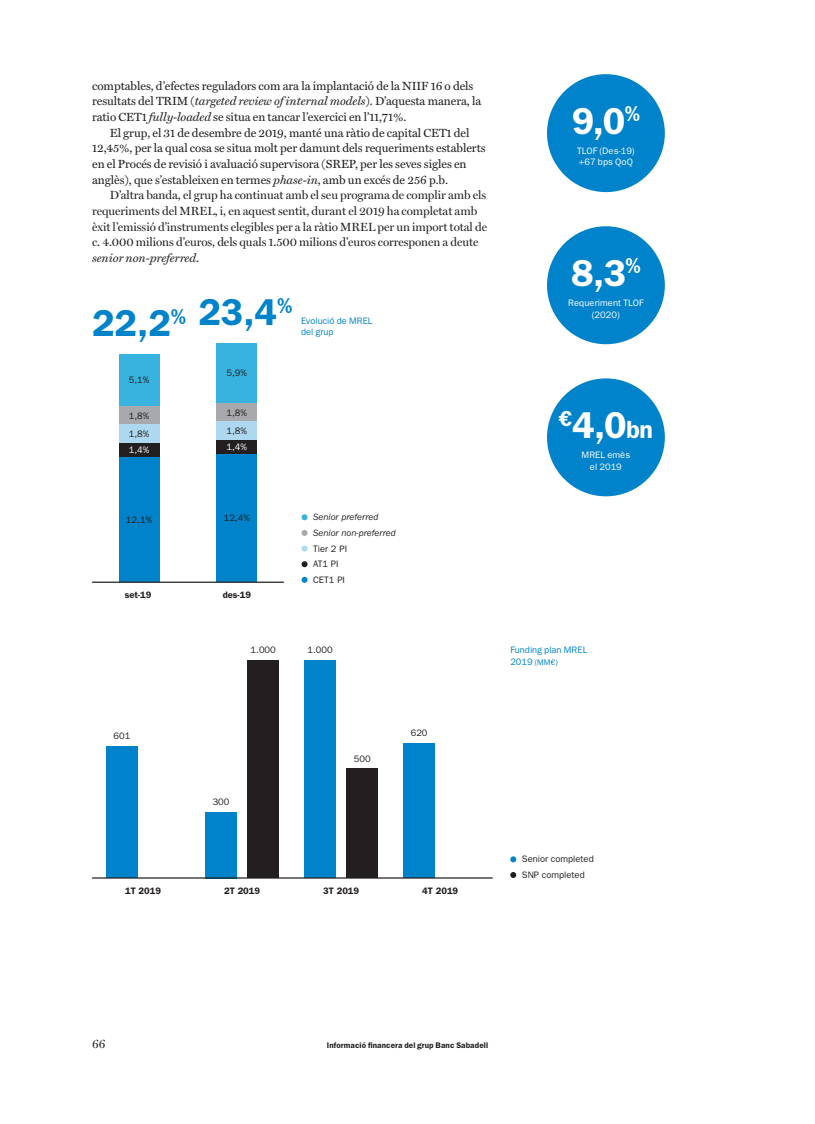
<style>
.page{position:relative;width:815px;height:1124px;background:#fff}
.page>*{position:absolute;margin:0;border:0;box-sizing:border-box;transform-origin:0 0}
.t1{font:600 37.5px "ITC Franklin Gothic Std";color:#fff}
.t2{font:600 37.5px "ITC Franklin Gothic Std";color:#0083ca}
.t3{font:11.88px/15.6px "Miller Text";letter-spacing:-.005em;color:#231f20}
.t4{font:11.88px/15.6px "Miller Display";letter-spacing:-.005em;color:#231f20}
.t5{font:italic 11.88px "Miller Text";letter-spacing:-.005em;color:#231f20}
.t6{font:9.38px/15.6px "ITC Franklin Gothic Std";color:#231f20}
.t7{font:9.38px/11.9px "ITC Franklin Gothic Std";letter-spacing:.01em;color:#fff;text-align:center}
.t8{font:600 9.38px "ITC Franklin Gothic Std";color:#231f20}
.t9{font:9.38px/10.6px "ITC Franklin Gothic Std";color:#0083ca}
.t10{font:italic 9.38px/15.6px "ITC Franklin Gothic Std";color:#231f20}
.t11{font:600 8.12px "ITC Franklin Gothic Std";letter-spacing:.015em;color:#231f20}
.t12{font:8.12px "ITC Franklin Gothic Std";color:#0083ca}
.s1{font-style:italic}
.s2{font-family:"Miller Display";font-style:normal}
.s3{font-size:25px}
.s4{font-size:9.38px}
</style>
<div class="page">
<div style="left:119px;top:354px;width:41px;height:52px;background:#38b3df"></div>
<div style="left:119px;top:406px;width:41px;height:18px;background:#a8a9ad"></div>
<div style="left:119px;top:424px;width:41px;height:19px;background:#add8ef"></div>
<div style="left:119px;top:443px;width:41px;height:14px;background:#231f20"></div>
<div style="left:119px;top:457px;width:41px;height:124px;background:#0083ca"></div>
<div style="left:216px;top:343px;width:41px;height:60px;background:#38b3df"></div>
<div style="left:216px;top:403px;width:41px;height:18px;background:#a8a9ad"></div>
<div style="left:216px;top:421px;width:41px;height:19px;background:#add8ef"></div>
<div style="left:216px;top:440px;width:41px;height:14px;background:#231f20"></div>
<div style="left:216px;top:454px;width:41px;height:127px;background:#0083ca"></div>
<hr style="left:92px;top:581px;width:192px;height:1px;background:#231f20">
<svg style="left:302px;top:514px;width:6px;height:6px"></svg>
<svg style="left:302px;top:530px;width:6px;height:6px"></svg>
<svg style="left:302px;top:545px;width:6px;height:6px"></svg>
<svg style="left:302px;top:561px;width:6px;height:6px"></svg>
<svg style="left:302px;top:576px;width:6px;height:6px"></svg>
<svg style="left:510px;top:856px;width:6px;height:6px"></svg>
<svg style="left:510px;top:872px;width:6px;height:5px"></svg>
<div style="left:106px;top:746px;width:32px;height:131px;background:#0083ca"></div>
<div style="left:205px;top:811px;width:32px;height:66px;background:#0083ca"></div>
<div style="left:247px;top:660px;width:32px;height:217px;background:#231f20"></div>
<div style="left:304px;top:660px;width:32px;height:217px;background:#0083ca"></div>
<div style="left:347px;top:768px;width:31px;height:109px;background:#231f20"></div>
<div style="left:403px;top:743px;width:32px;height:134px;background:#0083ca"></div>
<hr style="left:92px;top:877px;width:401px;height:1px;background:#231f20">
<div style="left:547px;top:74px;width:118px;height:118px;background:#0083ca;border-radius:50%"></div>
<div style="left:547px;top:226px;width:118px;height:118px;background:#0083ca;border-radius:50%"></div>
<div style="left:547px;top:378px;width:118px;height:118px;background:#0083ca;border-radius:50%"></div>
<p class="t3" style="left:92px;top:79px;width:391px">comptables, d’efectes reguladors com ara la implantació de la NIIF 16 o dels resultats del TRIM (<span class="s1">targeted review of internal models</span>). D’aquesta manera, la ratio CET1 <span class="s1">fully-loaded</span> se situa en tancar l’exercici en l’11,71%.</p>
<p class="t3" style="left:92px;top:126px;width:395px;text-indent:18px">El grup, el 31 de desembre de 2019, manté una ràtio de capital CET1 del 12,45%, per la qual cosa se situa molt per damunt dels requeriments establerts en el Procés de revisió i avaluació supervisora (SREP, per les seves sigles en anglès), que s’estableixen en termes <span class="s1">phase-in</span>, amb un excés de 256 p.b.</p>
<p class="t4" style="left:92px;top:188px;width:397px;text-indent:18px">D’altra banda, el grup ha continuat amb el seu programa de complir amb els requeriments del MREL, i, en aquest sentit, durant el 2019 ha completat amb èxit l’emissió d’instruments elegibles per a la ràtio MREL per un import total de c. 4.000 milions d’euros, dels quals 1.500 milions d’euros corresponen a deute</p>
<p class="t5" style="left:92px;top:252px;width:108px">senior non-preferred<span class="s2">.</span></p>
<h1 class="t2" style="left:92px;top:309px;width:95px">22,2<sup>%</sup></h1>
<p class="t6" style="left:129px;top:373px;width:22px">5,1%</p>
<p class="t6" style="left:129px;top:408px;width:22px">1,8%</p>
<p class="t6" style="left:129px;top:426px;width:22px">1,8%</p>
<p class="t7" style="left:129px;top:445px;width:22px">1,4%</p>
<h1 class="t2" style="left:198px;top:298px;width:95px">23,4<sup>%</sup></h1>
<p class="t9" style="left:301px;top:316px;width:73px">Evolució de MREL del grup</p>
<p class="t6" style="left:227px;top:366px;width:22px">5,9%</p>
<p class="t6" style="left:227px;top:405px;width:22px">1,8%</p>
<p class="t6" style="left:227px;top:423px;width:22px">1,8%</p>
<p class="t7" style="left:227px;top:441px;width:22px">1,4%</p>
<p class="t6" style="left:126px;top:512px;width:28px">12,1%</p>
<p class="t6" style="left:224px;top:510px;width:28px">12,4%</p>
<p class="t8" style="left:125px;top:591px;width:28px">set-19</p>
<p class="t8" style="left:223px;top:591px;width:30px">des-19</p>
<p class="t10" style="left:313px;top:510px;width:84px">Senior preferred<br>Senior non-preferred</p>
<p class="t6" style="left:313px;top:541px;width:35px">Tier 2 PI<br>AT1 PI<br>CET1 PI</p>
<p class="t6" style="left:251px;top:642px;width:27px">1.000</p>
<p class="t6" style="left:307px;top:642px;width:27px">1.000</p>
<h1 class="t1" style="left:572px;top:107px;width:70px">9,0<sup>%</sup></h1>
<p class="t7" style="left:577px;top:145px;width:59px;text-align:left">TLOF (Des-19) +67 bps QoQ</p>
<h1 class="t1" style="left:571px;top:259px;width:71px">8,3<sup>%</sup></h1>
<p class="t7" style="left:568px;top:297px;width:77px">Requeriment TLOF (2020)</p>
<h1 class="t1" style="left:559px;top:411px;width:96px"><sup>€</sup>4,0<span class="s3">bn</span></h1>
<p class="t7" style="left:582px;top:449px;width:50px">MREL emès el 2019</p>
<p class="t9" style="left:510px;top:645px;width:79px">Funding plan MREL</p>
<p class="t12" style="left:510px;top:659px;width:49px"><span class="s4">2019</span> (MM€)</p>
<p class="t6" style="left:114px;top:728px;width:18px">601</p>
<p class="t6" style="left:213px;top:794px;width:18px">300</p>
<p class="t6" style="left:354px;top:751px;width:18px">500</p>
<p class="t6" style="left:411px;top:725px;width:18px">620</p>
<p class="t8" style="left:125px;top:886px;width:38px">1T 2019</p>
<p class="t8" style="left:224px;top:886px;width:38px">2T 2019</p>
<p class="t8" style="left:323px;top:886px;width:38px">3T 2019</p>
<p class="t8" style="left:422px;top:886px;width:38px">4T 2019</p>
<p class="t6" style="left:522px;top:851px;width:73px">Senior completed<br>SNP completed</p>
<p class="t4" style="left:92px;top:1037px;width:15px">66</p>
<p class="t11" style="left:327px;top:1041px;width:163px">Informació financera del grup Banc Sabadell</p>
</div>
